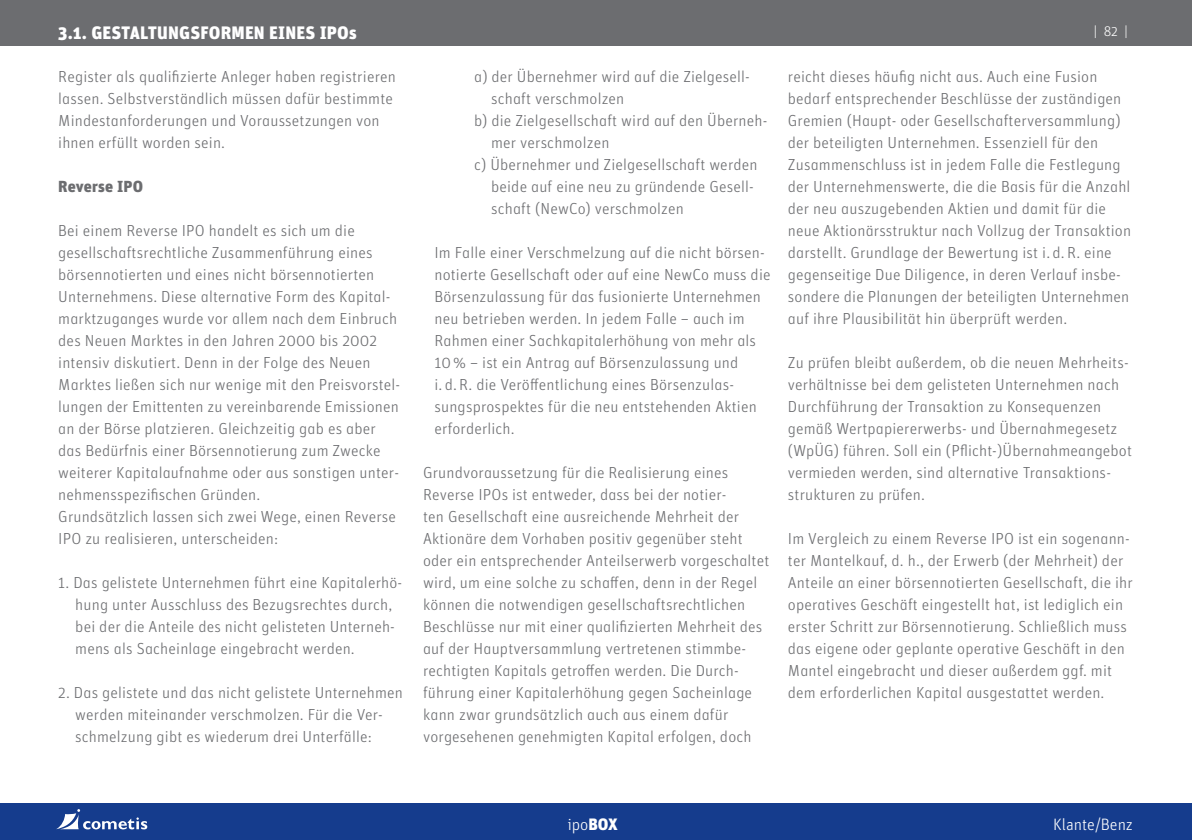
<style>
.page{position:relative;width:1192px;height:840px;background:#fff}
.page>*{position:absolute;margin:0;border:0;box-sizing:border-box;transform-origin:0 0}
.t1{font:900 18px "Unit";letter-spacing:.01em;color:#fff}
.t2{font:300 16.4px "Unit";color:#fff}
.t3{font:16px/22px "Unit Light Alternate";letter-spacing:.01em;color:#6c6d70}
.t4{font:900 16px "Unit";color:#6c6d70}
.t5{font:300 14px "Unit";color:#fff}
.s1{font-weight:900}
</style>
<div class="page">
<div style="left:0;top:0;width:1192px;height:46px;background:#6c6d70"></div>
<div style="left:0;top:802px;width:1192px;height:37px;background:#153c8d"></div>
<svg style="left:56px;top:809px;width:91px;height:20px"></svg>
<p class="t1" style="left:58px;top:21px;width:300px">3.1. GESTALTUNGSFORMEN EINES IPOS</p>
<p class="t3" style="left:58px;top:65px;width:339px">Register als qualifizierte Anleger haben registrieren lassen. Selbstverständlich müssen dafür bestimmte Mindestanforderungen und Voraussetzungen von ihnen erfüllt worden sein.</p>
<p class="t4" style="left:58px;top:176px;width:86px">REVERSE IPO</p>
<p class="t3" style="left:58px;top:219px;width:343px">Bei einem Reverse IPO handelt es sich um die gesellschaftsrechtliche Zusammenführung eines börsennotierten und eines nicht börsennotierten Unternehmens. Diese alternative Form des Kapital&shy;marktzuganges wurde vor allem nach dem Einbruch des Neuen Marktes in den Jahren 2000 bis 2002 intensiv diskutiert. Denn in der Folge des Neuen Marktes ließen sich nur wenige mit den Preisvorstel&shy;lungen der Emittenten zu vereinbarende Emissionen an der Börse platzieren. Gleichzeitig gab es aber das Bedürfnis einer Börsennotierung zum Zwecke weiterer Kapitalaufnahme oder aus sonstigen unter&shy;nehmensspezifischen Gründen.<br>Grundsätzlich lassen sich zwei Wege, einen Reverse IPO zu realisieren, unterscheiden:</p>
<p class="t3" style="left:75px;top:571px;width:328px;text-indent:-17px">1. Das gelistete Unternehmen führt eine Kapitalerhö&shy;hung unter Ausschluss des Bezugsrechtes durch, bei der die Anteile des nicht gelisteten Unterneh&shy;mens als Sacheinlage eingebracht werden.</p>
<p class="t3" style="left:75px;top:681px;width:329px;text-indent:-17px">2. Das gelistete und das nicht gelistete Unternehmen werden miteinander verschmolzen. Für die Ver&shy;schmelzung gibt es wiederum drei Unterfälle:</p>
<p class="t3" style="left:474px;top:65px;width:277px">a) der Übernehmer wird auf die Zielgesell-</p>
<p class="t3" style="left:491px;top:87px;width:135px">schaft verschmolzen</p>
<p class="t3" style="left:474px;top:109px;width:295px">b) die Zielgesellschaft wird auf den Überneh-</p>
<p class="t3" style="left:491px;top:131px;width:120px">mer verschmolzen</p>
<p class="t3" style="left:474px;top:153px;width:285px">c) Übernehmer und Zielgesellschaft werden</p>
<p class="t3" style="left:491px;top:175px;width:264px">beide auf eine neu zu gründende Gesell-</p>
<p class="t3" style="left:491px;top:197px;width:194px">schaft (NewCo) verschmolzen</p>
<p class="t3" style="left:434px;top:241px;width:338px">Im Falle einer Verschmelzung auf die nicht börsen&shy;notierte Gesellschaft oder auf eine NewCo muss die Börsenzulassung für das fusionierte Unternehmen neu betrieben werden. In jedem Falle – auch im Rahmen einer Sachkapitalerhöhung von mehr als 10% – ist ein Antrag auf Börsenzulassung und<br>i. d. R. die Veröffentlichung eines Börsenzulas&shy;sungsprospektes für die neu entstehenden Aktien erforderlich.</p>
<p class="t3" style="left:423px;top:461px;width:348px">Grundvoraussetzung für die Realisierung eines Reverse IPOs ist entweder, dass bei der notier-<br>ten Gesellschaft eine ausreichende Mehrheit der Aktionäre dem Vorhaben positiv gegenüber steht oder ein entsprechender Anteilserwerb vorgeschaltet wird, um eine solche zu schaffen, denn in der Regel können die notwendigen gesellschaftsrechtlichen Beschlüsse nur mit einer qualifizierten Mehrheit des auf der Hauptversammlung vertretenen stimmbe&shy;rechtigten Kapitals getroffen werden. Die Durch&shy;führung einer Kapitalerhöhung gegen Sacheinlage kann zwar grundsätzlich auch aus einem dafür vorgesehenen genehmigten Kapital erfolgen, doch</p>
<p class="t5" style="left:1094px;top:23px;width:35px">| 82 |</p>
<p class="t3" style="left:788px;top:65px;width:345px">reicht dieses häufig nicht aus. Auch eine Fusion bedarf entsprechender Beschlüsse der zuständigen Gremien (Haupt- oder Gesellschafterversammlung) der beteiligten Unternehmen. Essenziell für den Zusammenschluss ist in jedem Falle die Festlegung der Unternehmenswerte, die die Basis für die Anzahl der neu auszugebenden Aktien und damit für die neue Aktionärsstruktur nach Vollzug der Transaktion darstellt. Grundlage der Bewertung ist i. d. R. eine gegenseitige Due Diligence, in deren Verlauf insbe&shy;sondere die Planungen der beteiligten Unternehmen auf ihre Plausibilität hin überprüft werden.</p>
<p class="t3" style="left:788px;top:351px;width:346px">Zu prüfen bleibt außerdem, ob die neuen Mehrheits&shy;verhältnisse bei dem gelisteten Unternehmen nach Durchführung der Transaktion zu Konsequenzen gemäß Wertpapiererwerbs- und Übernahmegesetz (WpÜG) führen. Soll ein (Pflicht-)Übernahmeangebot vermieden werden, sind alternative Transaktions&shy;strukturen zu prüfen.</p>
<p class="t3" style="left:788px;top:527px;width:346px">Im Vergleich zu einem Reverse IPO ist ein sogenann&shy;ter Mantelkauf, d. h., der Erwerb (der Mehrheit) der Anteile an einer börsennotierten Gesellschaft, die ihr operatives Geschäft eingestellt hat, ist lediglich ein erster Schritt zur Börsennotierung. Schließlich muss das eigene oder geplante operative Geschäft in den Mantel eingebracht und dieser außerdem ggf. mit dem erforderlichen Kapital ausgestattet werden.</p>
<p class="t2" style="left:567px;top:814px;width:52px">ipo<span class="s1">BOX</span></p>
<p class="t2" style="left:1053px;top:814px;width:81px">Klante/Benz</p>
</div>
